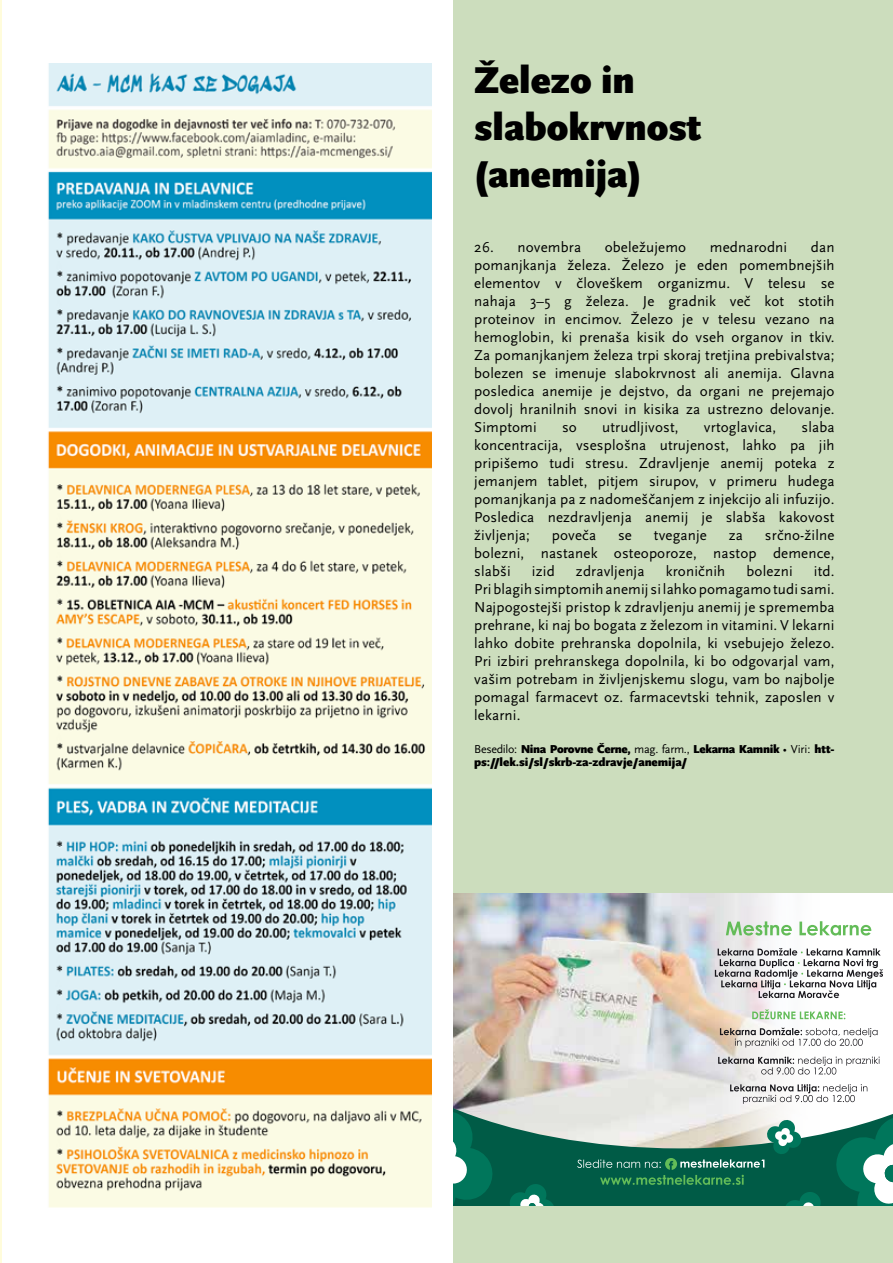
<style>
.page{position:relative;width:893px;height:1263px;background:#fff}
.page>*{position:absolute;margin:0;border:0;box-sizing:border-box;transform-origin:0 0}
.t1{font:900 39px/46.8px "Scala Sans Pro";color:#000}
.t2{font:15px/18px "Scala Sans Pro";letter-spacing:.01em;color:#000;text-align:justify}
.t3{font:900 12px/12.9px "Scala Sans Pro";letter-spacing:-.025em;color:#000}
.s1{font-weight:400}
</style>
<div class="page">
<hr style="left:0;top:0;width:1px;height:1263px;background:#fffcdb">
<img style="left:48px;top:64px;width:384px;height:1144px">
<div style="left:453px;top:0;width:440px;height:1263px;background:#ccddbd"></div>
<div style="left:453px;top:893px;width:440px;height:313px;background:#fff"></div>
<img style="left:453px;top:893px;width:254px;height:110px">
<svg style="left:707px;top:893px;width:128px;height:110px"></svg>
<svg style="left:453px;top:1003px;width:425px;height:203px;background:#c5cbc4"></svg>
<svg style="left:730px;top:1084px;width:137px;height:20px"></svg>
<svg style="left:718px;top:1056px;width:162px;height:18px"></svg>
<svg style="left:720px;top:1028px;width:157px;height:19px"></svg>
<svg style="left:752px;top:1009px;width:93px;height:10px"></svg>
<svg style="left:715px;top:948px;width:168px;height:50px"></svg>
<svg style="left:726px;top:921px;width:145px;height:14px"></svg>
<svg style="left:508px;top:1182px;width:48px;height:24px"></svg>
<svg style="left:453px;top:1107px;width:43px;height:99px;background:#287f6b"></svg>
<svg style="left:577px;top:1112px;width:316px;height:94px;background:#53917f"></svg>
<h1 class="t1" style="left:474px;top:57px;width:228px">Železo in slabokrvnost (anemija)</h1>
<p class="t2" style="left:474px;top:238px;width:108px">26. novembra</p>
<p class="t2" style="left:605px;top:238px;width:83px">obeležujemo</p>
<p class="t2" style="left:710px;top:238px;width:79px">mednarodni</p>
<p class="t2" style="left:474px;top:238px;width:362px;text-indent:337px">dan pomanjkanja železa. Železo je eden pomembnejših elementov v človeškem organizmu. V telesu se nahaja 3–5 g železa. Je gradnik več kot stotih proteinov in encimov. Železo je v telesu vezano na hemoglobin, ki prenaša kisik do vseh organov in tkiv.<br>Za pomanjkanjem železa trpi skoraj tretjina prebivalstva; bolezen se imenuje slabokrvnost ali anemija. Glavna posledica anemije je dejstvo, da organi ne prejemajo dovolj hranilnih snovi in kisika za ustrezno delovanje.<br>Simptomi</p>
<p class="t2" style="left:474px;top:418px;width:362px;text-indent:327px">slaba koncentracija, vsesplošna utrujenost, lahko pa jih pripišemo tudi stresu. Zdravljenje anemij poteka z jemanjem tablet, pitjem sirupov, v primeru hudega pomanjkanja pa z nadomeščanjem z injekcijo ali infuzijo.<br>Posledica nezdravljenja anemij je slabša kakovost življenja;</p>
<p class="t2" style="left:562px;top:418px;width:16px">so</p>
<p class="t2" style="left:602px;top:418px;width:78px">utrudljivost,</p>
<p class="t2" style="left:704px;top:418px;width:74px">vrtoglavica,</p>
<p class="t2" style="left:474px;top:526px;width:362px;text-indent:291px">srčno-žilne bolezni, nastanek osteoporoze, nastop demence, slabši</p>
<p class="t2" style="left:552px;top:526px;width:46px">poveča</p>
<p class="t2" style="left:618px;top:526px;width:15px">se</p>
<p class="t2" style="left:654px;top:526px;width:55px">tveganje</p>
<p class="t2" style="left:729px;top:526px;width:16px">za</p>
<p class="t2" style="left:474px;top:562px;width:362px;text-indent:340px">itd.<br>Pri blagih simptomih anemij si lahko pomagamo tudi sami.<br>Najpogostejši pristop k zdravljenju anemij je sprememba prehrane, ki naj bo bogata z železom in vitamini. V lekarni lahko dobite prehranska dopolnila, ki vsebujejo železo.<br>Pri izbiri prehranskega dopolnila, ki bo odgovarjal vam, vašim potrebam in življenjskemu slogu, vam bo najbolje pomagal farmacevt oz. farmacevtski tehnik, zaposlen v lekarni.</p>
<p class="t3" style="left:474px;top:743px;width:362px"><span class="s1">Besedilo:</span> Nina Porovne Černe, <span class="s1">mag. farm.,</span> Lekarna Kamnik <span class="s1">• Viri:</span> htt&shy;ps://lek.si/sl/skrb-za-zdravje/anemija/</p>
<p class="t2" style="left:532px;top:562px;width:24px">izid</p>
<p class="t2" style="left:576px;top:562px;width:70px">zdravljenja</p>
<p class="t2" style="left:666px;top:562px;width:61px">kroničnih</p>
<p class="t2" style="left:746px;top:562px;width:48px">bolezni</p>
</div>
